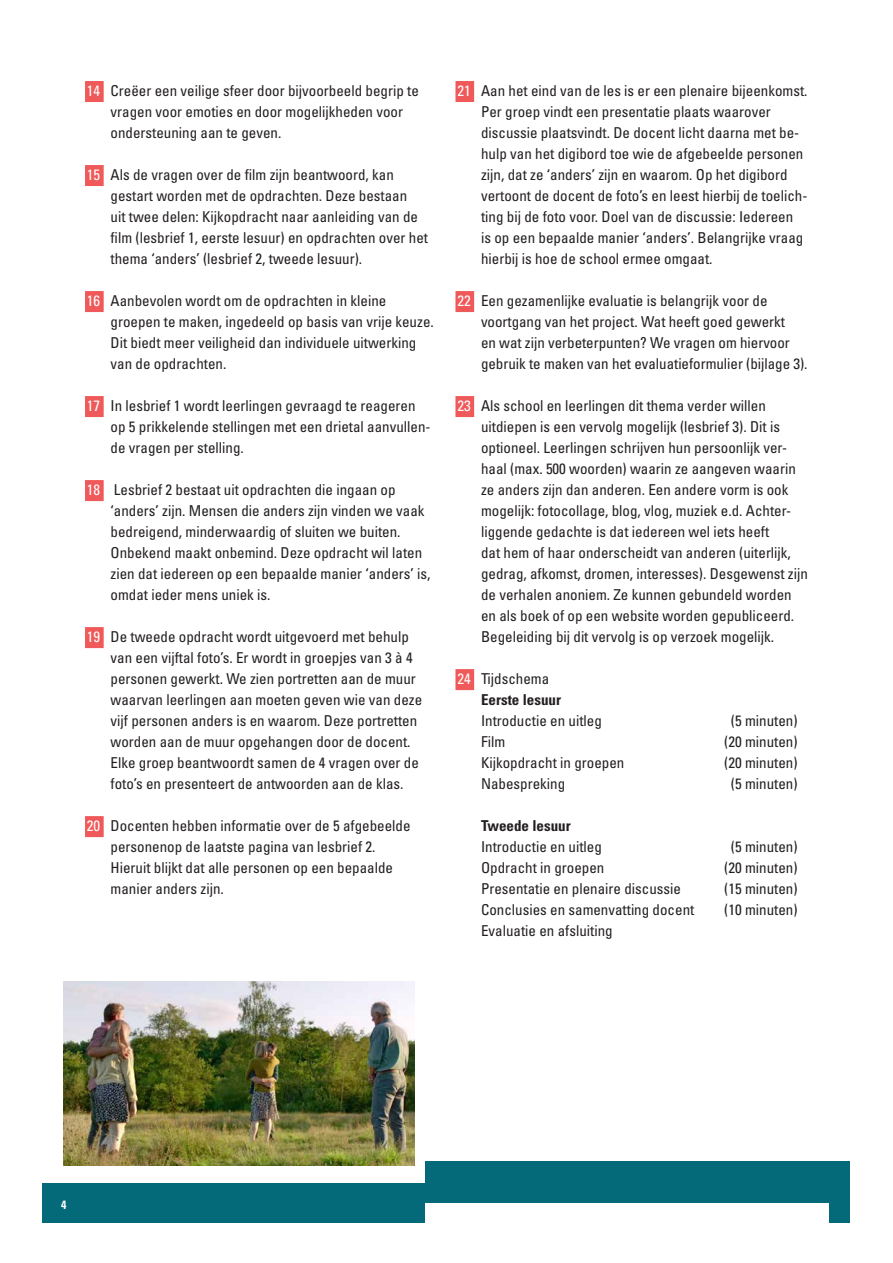
<style>
.page{position:relative;width:893px;height:1263px;background:#fff}
.page>*{position:absolute;margin:0;border:0;box-sizing:border-box;transform-origin:0 0}
.t1{font:condensed 15px/21px "Univers LT Std";color:#231f20}
.t2{font:700 condensed 15px/21px "Univers LT Std";color:#231f20}
.t3{font:700 condensed 12px "Univers LT Std";color:#fff}
.s1{color:#fff}
.s2{font-weight:400;color:#fff}
.s3{font-weight:400}
</style>
<div class="page">
<div style="left:43px;top:1161px;width:807px;height:61px;background:#046a79"></div>
<div style="left:425px;top:1203px;width:404px;height:31px;background:#fff"></div>
<div style="left:43px;top:1161px;width:382px;height:21px;background:#fff"></div>
<img style="left:64px;top:981px;width:351px;height:184px">
<div style="left:85px;top:81px;width:19px;height:21px;background:#f05959"></div>
<div style="left:85px;top:165px;width:19px;height:21px;background:#f05959"></div>
<div style="left:85px;top:291px;width:19px;height:21px;background:#f05959"></div>
<div style="left:85px;top:396px;width:19px;height:21px;background:#f05959"></div>
<div style="left:85px;top:480px;width:19px;height:21px;background:#f05959"></div>
<div style="left:85px;top:627px;width:19px;height:21px;background:#f05959"></div>
<div style="left:85px;top:816px;width:19px;height:21px;background:#f05959"></div>
<div style="left:455px;top:81px;width:19px;height:21px;background:#f05959"></div>
<div style="left:455px;top:291px;width:19px;height:21px;background:#f05959"></div>
<div style="left:455px;top:396px;width:19px;height:21px;background:#f05959"></div>
<div style="left:455px;top:669px;width:19px;height:21px;background:#f05959"></div>
<p class="t1" style="left:111px;top:80px;width:310px;text-indent:-24px"><span class="s1">14</span> Creëer een veilige sfeer door bijvoorbeeld begrip te vragen voor emoties en door mogelijkheden voor ondersteuning aan te geven.</p>
<p class="t1" style="left:111px;top:164px;width:319px;text-indent:-24px"><span class="s1">15</span> Als de vragen over de film zijn beantwoord, kan gestart worden met de opdrachten. Deze bestaan<br>uit twee delen: Kijkopdracht naar aanleiding van de film (lesbrief 1, eerste lesuur) en opdrachten over het thema ‘anders’ (lesbrief 2, tweede lesuur).</p>
<p class="t1" style="left:111px;top:290px;width:325px;text-indent:-24px"><span class="s1">16</span> Aanbevolen wordt om de opdrachten in kleine groepen te maken, ingedeeld op basis van vrije keuze.<br>Dit biedt meer veiligheid dan individuele uitwerking van de opdrachten.</p>
<p class="t1" style="left:111px;top:395px;width:321px;text-indent:-24px"><span class="s1">17</span> In lesbrief 1 wordt leerlingen gevraagd te reageren op 5 prikkelende stellingen met een drietal aanvullen&shy;de vragen per stelling.</p>
<p class="t1" style="left:111px;top:479px;width:321px;text-indent:-24px"><span class="s1">18</span> Lesbrief 2 bestaat uit opdrachten die ingaan op ‘anders’ zijn. Mensen die anders zijn vinden we vaak bedreigend, minderwaardig of sluiten we buiten.<br>Onbekend maakt onbemind. Deze opdracht wil laten zien dat iedereen op een bepaalde manier ‘anders’ is, omdat ieder mens uniek is.</p>
<p class="t1" style="left:111px;top:626px;width:313px;text-indent:-24px"><span class="s1">19</span> De tweede opdracht wordt uitgevoerd met behulp van een vijftal foto’s. Er wordt in groepjes van 3 à 4 personen gewerkt. We zien portretten aan de muur waarvan leerlingen aan moeten geven wie van deze vijf personen anders is en waarom. Deze portretten worden aan de muur opgehangen door de docent.<br>Elke groep beantwoordt samen de 4 vragen over de foto’s en presenteert de antwoorden aan de klas.</p>
<p class="t1" style="left:111px;top:815px;width:301px;text-indent:-24px"><span class="s1">20</span> Docenten hebben informatie over de 5 afgebeelde personenop de laatste pagina van lesbrief 2.<br>Hieruit blijkt dat alle personen op een bepaalde manier anders zijn.</p>
<p class="t1" style="left:481px;top:80px;width:328px;text-indent:-24px"><span class="s1">21</span> Aan het eind van de les is er een plenaire bijeenkomst.<br>Per groep vindt een presentatie plaats waarover discussie plaatsvindt. De docent licht daarna met be&shy;hulp van het digibord toe wie de afgebeelde personen zijn, dat ze ‘anders’ zijn en waarom. Op het digibord vertoont de docent de foto’s en leest hierbij de toelich&shy;ting bij de foto voor. Doel van de discussie: Iedereen<br>is op een bepaalde manier ‘anders’. Belangrijke vraag hierbij is hoe de school ermee omgaat.</p>
<p class="t1" style="left:481px;top:290px;width:328px;text-indent:-24px"><span class="s1">22</span> Een gezamenlijke evaluatie is belangrijk voor de voortgang van het project. Wat heeft goed gewerkt<br>en wat zijn verbeterpunten? We vragen om hiervoor gebruik te maken van het evaluatieformulier (bijlage 3).</p>
<p class="t1" style="left:481px;top:395px;width:328px;text-indent:-24px"><span class="s1">23</span> Als school en leerlingen dit thema verder willen uitdiepen is een vervolg mogelijk (lesbrief 3). Dit is optioneel. Leerlingen schrijven hun persoonlijk ver&shy;haal (max. 500 woorden) waarin ze aangeven waarin ze anders zijn dan anderen. Een andere vorm is ook mogelijk: fotocollage, blog, vlog, muziek e.d. Achter&shy;liggende gedachte is dat iedereen wel iets heeft<br>dat hem of haar onderscheidt van anderen (uiterlijk, gedrag, afkomst, dromen, interesses). Desgewenst zijn de verhalen anoniem. Ze kunnen gebundeld worden en als boek of op een website worden gepubliceerd.<br>Begeleiding bij dit vervolg is op verzoek mogelijk.</p>
<p class="t2" style="left:481px;top:668px;width:81px;text-indent:-24px"><span class="s2">24</span> <span class="s3">Tijdschema<br></span>Eerste lesuur</p>
<p class="t1" style="left:481px;top:710px;width:122px">Introductie en uitleg</p>
<p class="t1" style="left:731px;top:710px;width:68px">(5 minuten)</p>
<p class="t1" style="left:481px;top:731px;width:26px">Film</p>
<p class="t1" style="left:724px;top:731px;width:75px">(20 minuten)</p>
<p class="t1" style="left:481px;top:752px;width:145px">Kijkopdracht in groepen</p>
<p class="t1" style="left:724px;top:752px;width:75px">(20 minuten)</p>
<p class="t1" style="left:481px;top:773px;width:86px">Nabespreking</p>
<p class="t1" style="left:731px;top:773px;width:68px">(5 minuten)</p>
<p class="t2" style="left:481px;top:815px;width:91px">Tweede lesuur</p>
<p class="t1" style="left:481px;top:836px;width:122px">Introductie en uitleg</p>
<p class="t1" style="left:731px;top:836px;width:68px">(5 minuten)</p>
<p class="t1" style="left:481px;top:857px;width:125px">Opdracht in groepen</p>
<p class="t1" style="left:724px;top:857px;width:75px">(20 minuten)</p>
<p class="t1" style="left:481px;top:878px;width:201px">Presentatie en plenaire discussie</p>
<p class="t1" style="left:724px;top:878px;width:75px">(15 minuten)</p>
<p class="t1" style="left:481px;top:899px;width:215px">Conclusies en samenvatting docent</p>
<p class="t1" style="left:724px;top:899px;width:75px">(10 minuten)</p>
<p class="t1" style="left:481px;top:920px;width:133px">Evaluatie en afsluiting</p>
<p class="t3" style="left:61px;top:1197px;width:7px">4</p>
</div>
